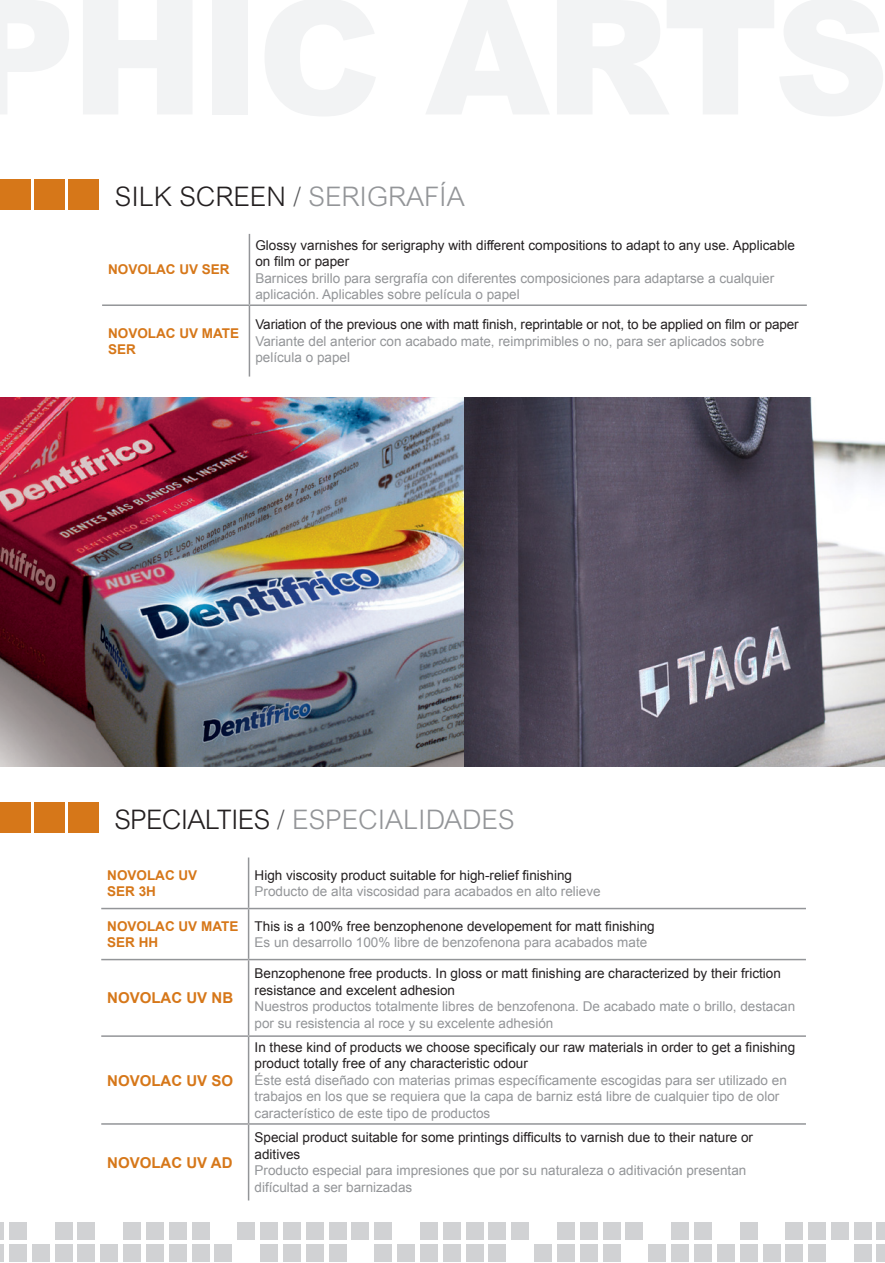
<style>
.page{position:relative;width:885px;height:1263px;background:#fff}
.page>*{position:absolute;margin:0;border:0;box-sizing:border-box;transform-origin:0 0}
.t1{font:300 27px "Arial";color:#939598}
.t2{font:300 27px "Arial";color:#231f20}
.t3{font:700 15px "Arial";color:#d67719}
.t4{font:13.5px/16.5px "Arial";color:#939598}
.t5{font:13.5px/16.5px "Arial";color:#231f20}
.t6{font:700 13.5px/16.5px "Arial";color:#d67719}
.s1{color:#57585a}
.s2{color:#939598}
.s3{color:#231f20}
</style>
<div class="page">
<div style="left:876px;top:1244px;width:8px;height:17px;background:#d1d2d4"></div>
<div style="left:853px;top:1244px;width:18px;height:17px;background:#d1d2d4"></div>
<div style="left:808px;top:1244px;width:17px;height:17px;background:#d1d2d4"></div>
<div style="left:785px;top:1244px;width:18px;height:17px;background:#d1d2d4"></div>
<div style="left:762px;top:1244px;width:18px;height:17px;background:#d1d2d4"></div>
<div style="left:739px;top:1244px;width:18px;height:17px;background:#d1d2d4"></div>
<div style="left:717px;top:1244px;width:17px;height:17px;background:#d1d2d4"></div>
<div style="left:694px;top:1244px;width:17px;height:17px;background:#d1d2d4"></div>
<div style="left:671px;top:1244px;width:18px;height:17px;background:#d1d2d4"></div>
<div style="left:648px;top:1244px;width:18px;height:17px;background:#d1d2d4"></div>
<div style="left:602px;top:1244px;width:18px;height:17px;background:#d1d2d4"></div>
<div style="left:580px;top:1244px;width:17px;height:17px;background:#d1d2d4"></div>
<div style="left:557px;top:1244px;width:17px;height:17px;background:#d1d2d4"></div>
<div style="left:534px;top:1244px;width:18px;height:17px;background:#d1d2d4"></div>
<div style="left:488px;top:1244px;width:18px;height:17px;background:#d1d2d4"></div>
<div style="left:466px;top:1244px;width:17px;height:17px;background:#d1d2d4"></div>
<div style="left:443px;top:1244px;width:17px;height:17px;background:#d1d2d4"></div>
<div style="left:420px;top:1244px;width:17px;height:17px;background:#d1d2d4"></div>
<div style="left:397px;top:1244px;width:18px;height:17px;background:#d1d2d4"></div>
<div style="left:374px;top:1244px;width:18px;height:17px;background:#d1d2d4"></div>
<div style="left:329px;top:1244px;width:17px;height:17px;background:#d1d2d4"></div>
<div style="left:306px;top:1244px;width:17px;height:17px;background:#d1d2d4"></div>
<div style="left:283px;top:1244px;width:18px;height:17px;background:#d1d2d4"></div>
<div style="left:260px;top:1244px;width:18px;height:17px;background:#d1d2d4"></div>
<div style="left:214px;top:1244px;width:18px;height:17px;background:#d1d2d4"></div>
<div style="left:192px;top:1244px;width:17px;height:17px;background:#d1d2d4"></div>
<div style="left:169px;top:1244px;width:17px;height:17px;background:#d1d2d4"></div>
<div style="left:146px;top:1244px;width:18px;height:17px;background:#d1d2d4"></div>
<div style="left:123px;top:1244px;width:18px;height:17px;background:#d1d2d4"></div>
<div style="left:100px;top:1244px;width:18px;height:17px;background:#d1d2d4"></div>
<div style="left:78px;top:1244px;width:17px;height:17px;background:#d1d2d4"></div>
<div style="left:55px;top:1244px;width:17px;height:17px;background:#d1d2d4"></div>
<div style="left:32px;top:1244px;width:18px;height:17px;background:#d1d2d4"></div>
<div style="left:9px;top:1244px;width:18px;height:17px;background:#d1d2d4"></div>
<hr style="left:0;top:1244px;width:4px;height:17px;background:#d1d2d4">
<div style="left:876px;top:1222px;width:8px;height:18px;background:#d1d2d4"></div>
<div style="left:853px;top:1222px;width:18px;height:18px;background:#d1d2d4"></div>
<div style="left:831px;top:1222px;width:17px;height:18px;background:#d1d2d4"></div>
<div style="left:808px;top:1222px;width:17px;height:18px;background:#d1d2d4"></div>
<div style="left:785px;top:1222px;width:18px;height:18px;background:#d1d2d4"></div>
<div style="left:739px;top:1222px;width:18px;height:18px;background:#d1d2d4"></div>
<div style="left:694px;top:1222px;width:17px;height:18px;background:#d1d2d4"></div>
<div style="left:671px;top:1222px;width:18px;height:18px;background:#d1d2d4"></div>
<div style="left:625px;top:1222px;width:18px;height:18px;background:#d1d2d4"></div>
<div style="left:602px;top:1222px;width:18px;height:18px;background:#d1d2d4"></div>
<div style="left:580px;top:1222px;width:17px;height:18px;background:#d1d2d4"></div>
<div style="left:557px;top:1222px;width:17px;height:18px;background:#d1d2d4"></div>
<div style="left:511px;top:1222px;width:18px;height:18px;background:#d1d2d4"></div>
<div style="left:488px;top:1222px;width:18px;height:18px;background:#d1d2d4"></div>
<div style="left:466px;top:1222px;width:17px;height:18px;background:#d1d2d4"></div>
<div style="left:443px;top:1222px;width:17px;height:18px;background:#d1d2d4"></div>
<div style="left:420px;top:1222px;width:17px;height:18px;background:#d1d2d4"></div>
<div style="left:374px;top:1222px;width:18px;height:18px;background:#d1d2d4"></div>
<div style="left:351px;top:1222px;width:18px;height:18px;background:#d1d2d4"></div>
<div style="left:329px;top:1222px;width:17px;height:18px;background:#d1d2d4"></div>
<div style="left:306px;top:1222px;width:17px;height:18px;background:#d1d2d4"></div>
<div style="left:283px;top:1222px;width:18px;height:18px;background:#d1d2d4"></div>
<div style="left:260px;top:1222px;width:18px;height:18px;background:#d1d2d4"></div>
<div style="left:237px;top:1222px;width:18px;height:18px;background:#d1d2d4"></div>
<div style="left:192px;top:1222px;width:17px;height:18px;background:#d1d2d4"></div>
<div style="left:169px;top:1222px;width:17px;height:18px;background:#d1d2d4"></div>
<div style="left:146px;top:1222px;width:18px;height:18px;background:#d1d2d4"></div>
<div style="left:123px;top:1222px;width:18px;height:18px;background:#d1d2d4"></div>
<div style="left:78px;top:1222px;width:17px;height:18px;background:#d1d2d4"></div>
<div style="left:55px;top:1222px;width:17px;height:18px;background:#d1d2d4"></div>
<div style="left:9px;top:1222px;width:18px;height:18px;background:#d1d2d4"></div>
<hr style="left:0;top:1222px;width:4px;height:18px;background:#d1d2d4">
<div style="left:34px;top:180px;width:31px;height:30px;background:#d67719"></div>
<div style="left:0;top:180px;width:31px;height:30px;background:#d67719"></div>
<div style="left:68px;top:180px;width:31px;height:30px;background:#d67719"></div>
<img style="left:0;top:398px;width:884px;height:368px">
<hr style="left:249px;top:234px;width:1px;height:70px;background:#939598">
<hr style="left:102px;top:304px;width:147px;height:2px;background:#939598">
<hr style="left:249px;top:304px;width:557px;height:2px;background:#939598">
<hr style="left:249px;top:306px;width:1px;height:71px;background:#939598">
<div style="left:34px;top:802px;width:31px;height:31px;background:#d67719"></div>
<div style="left:0;top:802px;width:31px;height:31px;background:#d67719"></div>
<div style="left:68px;top:802px;width:31px;height:31px;background:#d67719"></div>
<hr style="left:248px;top:857px;width:1px;height:51px;background:#939598">
<hr style="left:101px;top:908px;width:147px;height:1px;background:#939598">
<hr style="left:248px;top:908px;width:557px;height:1px;background:#939598">
<hr style="left:248px;top:909px;width:1px;height:50px;background:#939598">
<hr style="left:101px;top:959px;width:147px;height:1px;background:#939598">
<hr style="left:248px;top:959px;width:557px;height:1px;background:#939598">
<hr style="left:248px;top:960px;width:1px;height:75px;background:#939598">
<hr style="left:248px;top:1037px;width:1px;height:86px;background:#939598">
<hr style="left:248px;top:1125px;width:1px;height:75px;background:#939598">
<hr style="left:101px;top:1035px;width:147px;height:2px;background:#939598">
<hr style="left:248px;top:1035px;width:557px;height:2px;background:#939598">
<hr style="left:101px;top:1123px;width:147px;height:2px;background:#939598">
<hr style="left:248px;top:1123px;width:557px;height:2px;background:#939598">
<p class="t2" style="left:115px;top:181px;width:351px">SILK SCREEN <span class="s1">/</span> <span class="s2">SERIGRAFÍA</span></p>
<p class="t6" style="left:108px;top:262px;width:123px">NOVOLAC UV SER</p>
<p class="t6" style="left:108px;top:325px;width:133px">NOVOLAC UV MATE<br>SER</p>
<p class="t5" style="left:255px;top:237px;width:541px">Glossy varnishes for serigraphy with different compositions to adapt to any use. Applicable on film or paper</p>
<p class="t4" style="left:255px;top:270px;width:520px">Barnices brillo para sergrafía con diferentes composiciones para adaptarse a cualquier aplicación. Aplicables sobre película o papel</p>
<p class="t5" style="left:255px;top:316px;width:544px">Variation of the previous one with matt finish, reprintable or not, to be applied on film or paper</p>
<p class="t4" style="left:255px;top:333px;width:510px">Variante del anterior con acabado mate, reimprimibles o no, para ser aplicados sobre película o papel</p>
<p class="t1" style="left:114px;top:804px;width:401px"><span class="s3">SPECIALTIES</span> <span class="s1">/</span> ESPECIALIDADES</p>
<p class="t6" style="left:107px;top:867px;width:92px">NOVOLAC UV<br>SER 3H</p>
<p class="t5" style="left:254px;top:867px;width:319px">High viscosity product suitable for high-relief finishing</p>
<p class="t4" style="left:254px;top:883px;width:347px">Producto de alta viscosidad para acabados en alto relieve</p>
<p class="t6" style="left:107px;top:918px;width:133px">NOVOLAC UV MATE<br>SER HH</p>
<p class="t5" style="left:254px;top:918px;width:401px">This is a 100% free benzophenone developement for matt finishing</p>
<p class="t4" style="left:254px;top:934px;width:394px">Es un desarrollo 100% libre de benzofenona para acabados mate</p>
<p class="t3" style="left:107px;top:988px;width:127px">NOVOLAC UV NB</p>
<p class="t3" style="left:107px;top:1070px;width:127px">NOVOLAC UV SO</p>
<p class="t3" style="left:107px;top:1152px;width:127px">NOVOLAC UV AD</p>
<p class="t5" style="left:254px;top:965px;width:527px">Benzophenone free products. In gloss or matt finishing are characterized by their friction resistance and excelent adhesion</p>
<p class="t4" style="left:254px;top:998px;width:542px">Nuestros productos totalmente libres de benzofenona. De acabado mate o brillo, destacan por su resistencia al roce y su excelente adhesión</p>
<p class="t5" style="left:254px;top:1039px;width:542px">In these kind of products we choose specificaly our raw materials in order to get a finishing product totally free of any characteristic odour</p>
<p class="t4" style="left:254px;top:1072px;width:533px">Éste está diseñado con materias primas específicamente escogidas para ser utilizado en trabajos en los que se requiera que la capa de barniz está libre de cualquier tipo de olor característico de este tipo de productos</p>
<p class="t5" style="left:254px;top:1129px;width:500px">Special product suitable for some printings difficults to varnish due to their nature or aditives</p>
<p class="t4" style="left:254px;top:1162px;width:493px">Producto especial para impresiones que por su naturaleza o aditivación presentan difícultad a ser barnizadas</p>
</div>
